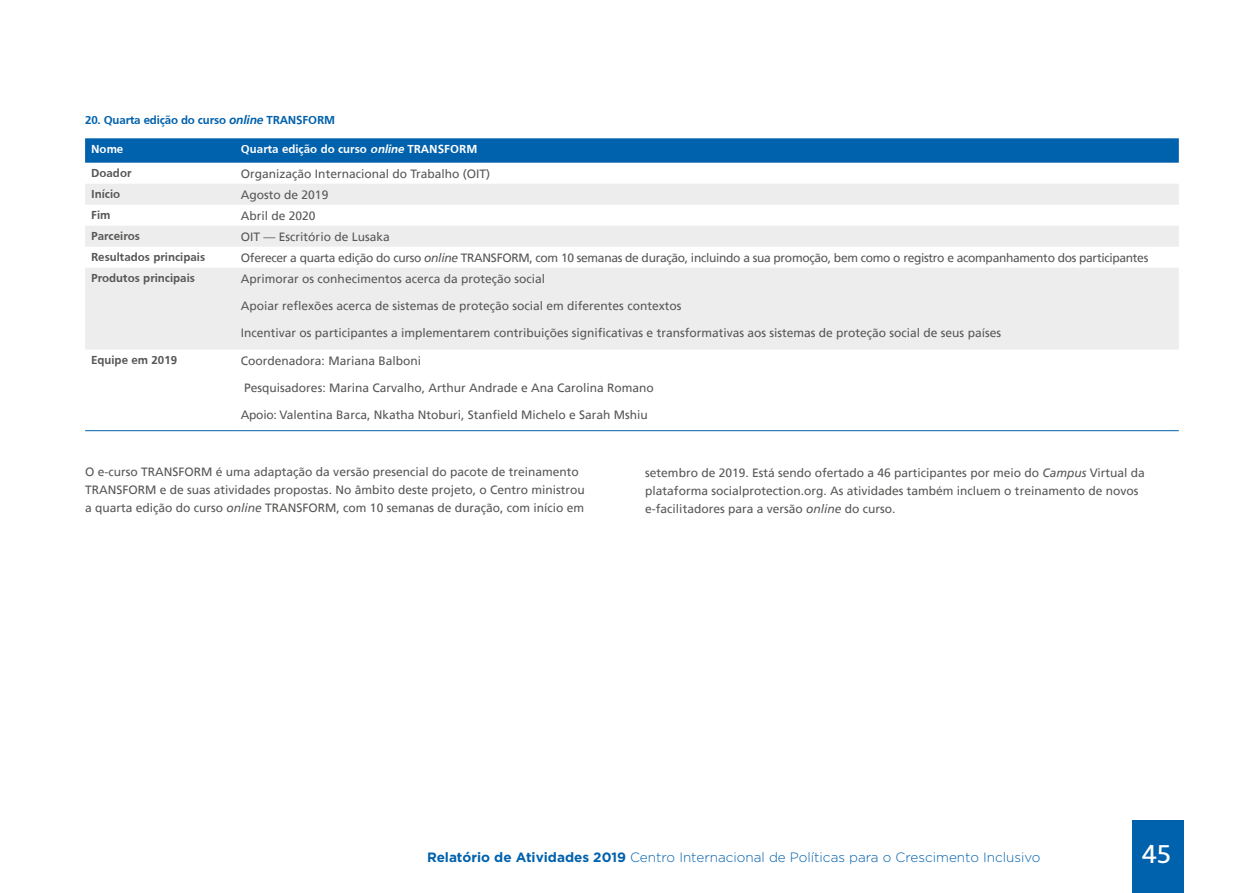
<style>
.page{position:relative;width:1234px;height:893px;background:#fff}
.page>*{position:absolute;margin:0;border:0;box-sizing:border-box;transform-origin:0 0}
.t1{font:25.5px "Bitter";color:#fff}
.t2{font:300 13.5px "Gotham";color:#0061ad}
.Table_Right_Column{font:12px "Frutiger";color:#575756}
.MIOLO{font:12px/18px "Frutiger";color:#575756}
.Table_Right_Column-2{font:12px "Frutiger";letter-spacing:-.025em;color:#575756}
.Table_Left_Column{font:700 12px "Fruti";color:#575756}
.Texto_first_line{font:700 12px "Fruti";color:#fff}
.Título_3_tabela{font:700 12px "Frutiger";letter-spacing:-.015em;color:#0061ad}
.s1{font-style:italic}
.s2{font-weight:700}
</style>
<div class="page">
<div style="left:1132px;top:821px;width:51px;height:72px;background:#0061ad"></div>
<svg style="left:85px;top:138px;width:1093px;height:25px;background:#0664af"></svg>
<svg style="left:85px;top:184px;width:1093px;height:165px;fill:#ededed"></svg>
<hr style="left:85px;top:430px;width:150px;height:1px;background:#0061ad">
<hr style="left:235px;top:430px;width:943px;height:1px;background:#0061ad">
<p class="Título_3_tabela" style="left:85px;top:113px;width:251px">20. Quarta edição do curso <span class="s1">online</span> TRANSFORM</p>
<p class="Texto_first_line" style="left:91px;top:142px;width:34px">Nome</p>
<p class="Texto_first_line" style="left:241px;top:142px;width:238px">Quarta edição do curso <span class="s1">online</span> TRANSFORM</p>
<p class="Table_Left_Column" style="left:91px;top:166px;width:42px">Doador</p>
<p class="Table_Right_Column" style="left:241px;top:166px;width:251px">Organização Internacional do Trabalho (OIT)</p>
<p class="Table_Left_Column" style="left:91px;top:187px;width:31px">Início</p>
<p class="Table_Right_Column" style="left:241px;top:187px;width:89px">Agosto de 2019</p>
<p class="Table_Left_Column" style="left:91px;top:208px;width:21px">Fim</p>
<p class="Table_Right_Column" style="left:241px;top:208px;width:76px">Abril de 2020</p>
<p class="Table_Left_Column" style="left:91px;top:229px;width:50px">Parceiros</p>
<p class="Table_Right_Column" style="left:241px;top:229px;width:150px">OIT — Escritório de Lusaka</p>
<p class="Table_Left_Column" style="left:91px;top:250px;width:115px">Resultados principais</p>
<p class="Table_Right_Column-2" style="left:241px;top:250px;width:908px">Oferecer a quarta edição do curso <span class="s1">online</span> TRANSFORM, com 10 semanas de duração, incluindo a sua promoção, bem como o registro e acompanhamento dos participantes</p>
<p class="Table_Left_Column" style="left:91px;top:271px;width:105px">Produtos principais</p>
<p class="Table_Right_Column" style="left:241px;top:271px;width:306px">Aprimorar os conhecimentos acerca da proteção social</p>
<p class="Table_Right_Column" style="left:241px;top:299px;width:442px">Apoiar reflexões acerca de sistemas de proteção social em diferentes contextos</p>
<p class="Table_Right_Column" style="left:241px;top:326px;width:761px">Incentivar os participantes a implementarem contribuições significativas e transformativas aos sistemas de proteção social de seus países</p>
<p class="Table_Left_Column" style="left:91px;top:353px;width:88px">Equipe em 2019</p>
<p class="Table_Right_Column" style="left:241px;top:353px;width:182px">Coordenadora: Mariana Balboni</p>
<p class="Table_Right_Column" style="left:244px;top:380px;width:411px">Pesquisadores: Marina Carvalho, Arthur Andrade e Ana Carolina Romano</p>
<p class="Table_Right_Column" style="left:241px;top:408px;width:408px">Apoio: Valentina Barca, Nkatha Ntoburi, Stanfield Michelo e Sarah Mshiu</p>
<p class="MIOLO" style="left:85px;top:463px;width:501px">O e-curso TRANSFORM é uma adaptação da versão presencial do pacote de treinamento<br>TRANSFORM e de suas atividades propostas. No âmbito deste projeto, o Centro ministrou a quarta edição do curso <span class="s1">online</span> TRANSFORM, com 10 semanas de duração, com início em</p>
<p class="MIOLO" style="left:645px;top:464px;width:501px">setembro de 2019. Está sendo ofertado a 46 participantes por meio do <span class="s1">Campus</span> Virtual da plataforma socialprotection.org. As atividades também incluem o treinamento de novos e-facilitadores para a versão <span class="s1">online</span> do curso.</p>
<p class="t2" style="left:427px;top:850px;width:615px"><span class="s2">Relatório de Atividades 2019</span> Centro Internacional de Políticas para o Crescimento Inclusivo</p>
<h1 class="t1" style="left:1141px;top:836px;width:31px">45</h1>
</div>
